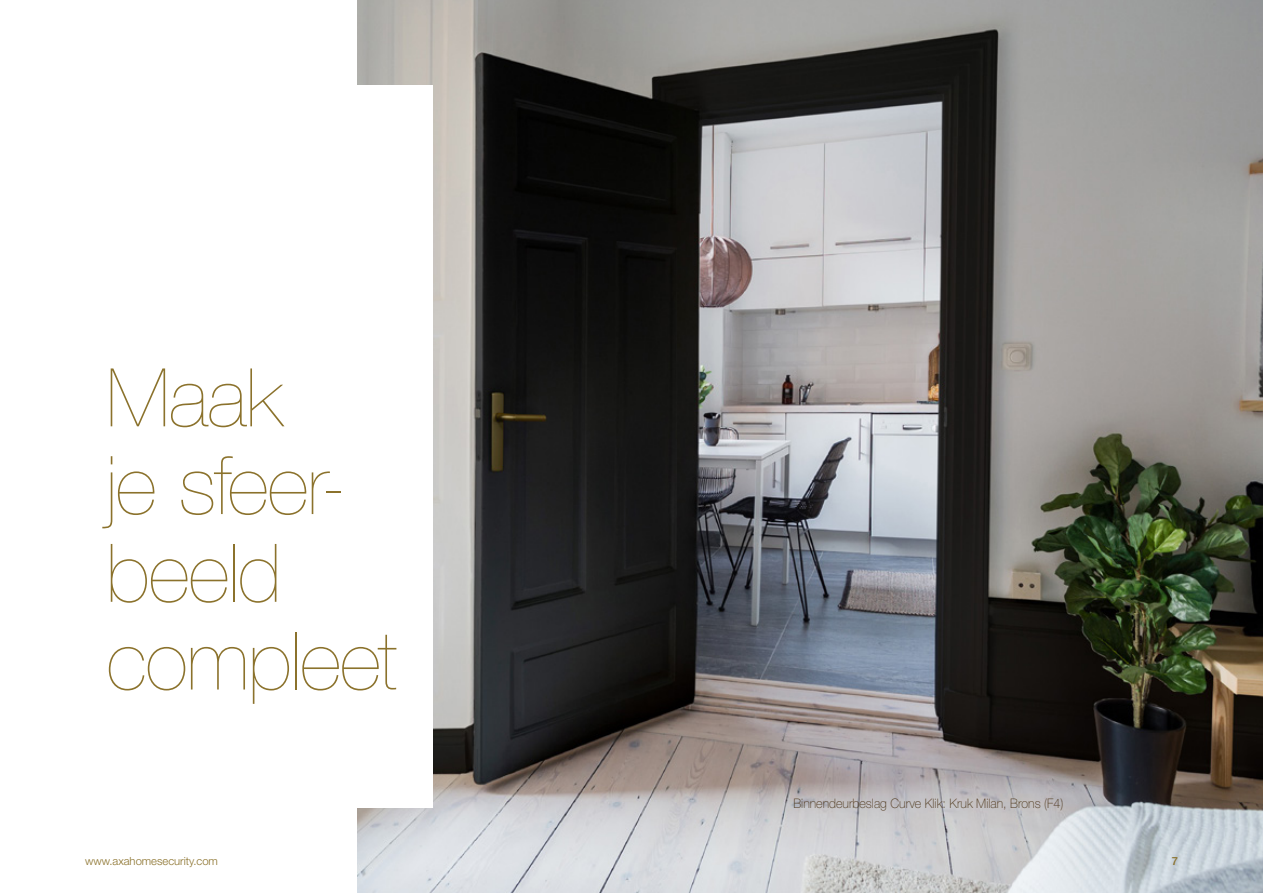
<style>
.page{position:relative;width:1263px;height:893px;background:#fff}
.page>*{position:absolute;margin:0;border:0;box-sizing:border-box;transform-origin:0 0}
.t1{font:200 81px/87.8px "Helvetica Neue LT Pro";letter-spacing:-.01em;color:#8b722c}
.t2{font:100 13.2px "Helvetica Neue LT Pro";color:#4b3418;scale:.95 1}
.t3{font:300 11.25px "Helvetica Neue LT Pro";color:#8b722c}
.t4{font:500 11.25px "Helvetica Neue LT Pro";color:#8b722c}
</style>
<div class="page">
<img style="left:358px;top:0;width:905px;height:893px">
<div style="left:0;top:85px;width:432px;height:723px;background:#fff"></div>
<h1 class="t1" style="left:106px;top:353px;width:293px">Maak<br>je sfeer&shy;beeld compleet</h1>
<p class="t2" style="left:793px;top:795px;width:286px">Binnendeurbeslag Curve Klik: Kruk Milan, Brons (F4)</p>
<p class="t3" style="left:85px;top:854px;width:134px">www.axahomesecurity.com</p>
<p class="t4" style="left:1172px;top:854px;width:8px">7</p>
</div>
